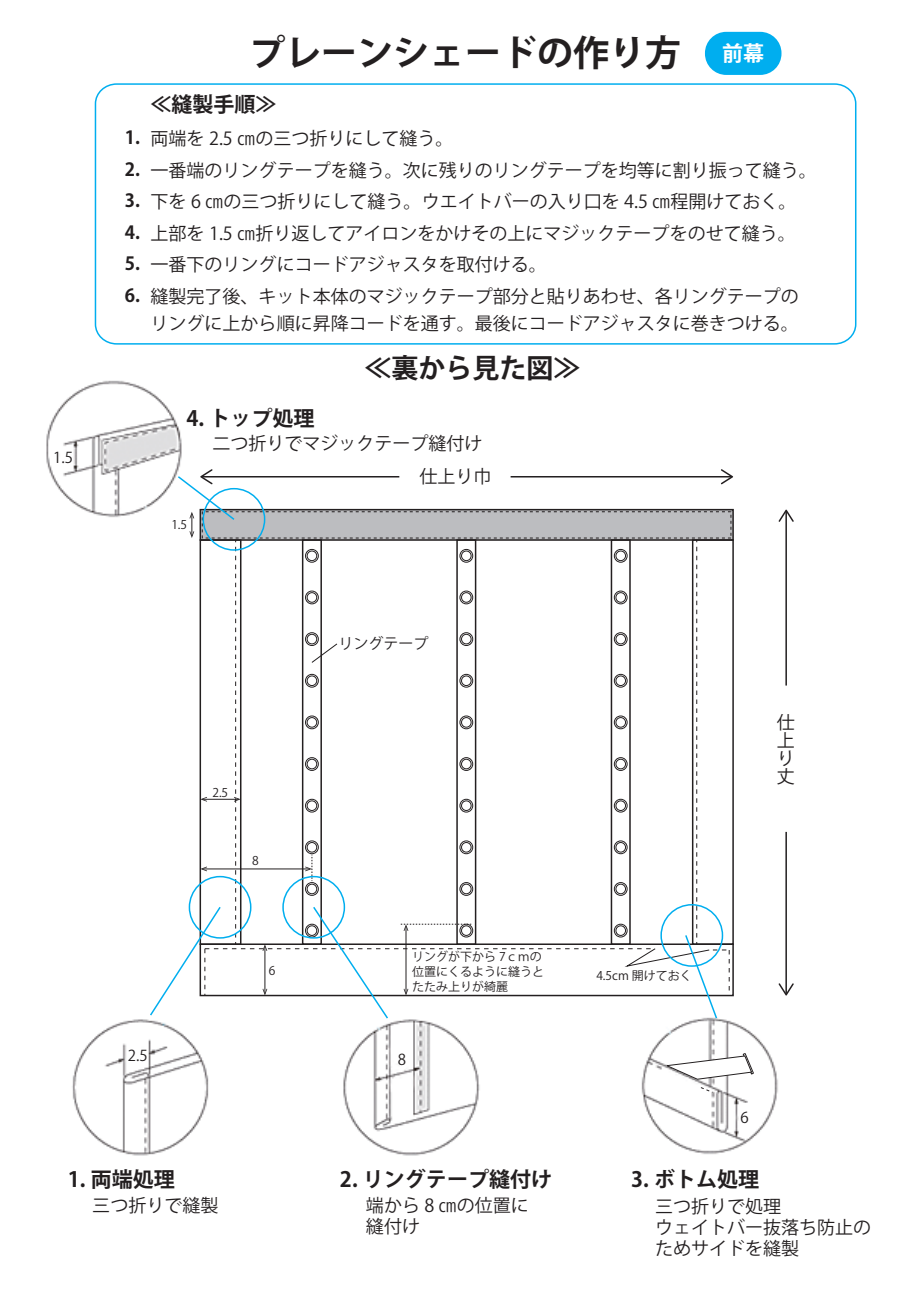
<style>
.page{position:relative;width:919px;height:1289px;background:#fff}
.page>*{position:absolute;margin:0;border:0;box-sizing:border-box;transform-origin:0 0}
.t1{font:700 36px "Koz Go Pr 6 N";color:#231f20}
.t2{font:700 27px "Koz Go Pr 6 N";color:#231f20}
.t3{font:700 21px "Koz Go Pr 6 N";color:#231f20}
.t4{font:700 21px "Koz Go Pr 6 N";color:#fff}
.t5{font:18px/31.5px "Koz Go Pr 6 N";color:#231f20}
.t6{font:700 18px/31.5px "Koz Go Pr 6 N";color:#231f20;text-align:justify}
.t7{font:15px "Koz Go Pr 6 N";color:#231f20}
.t8{font:12px/15px "Koz Go Pr 6 N";color:#231f20}
</style>
<div class="page">
<div style="left:705px;top:32px;width:76px;height:43px;background:#00aeef;border-radius:21px"></div>
<hr style="left:785px;top:511px;width:1px;height:174px;background:#231f20">
<svg style="left:778px;top:509px;width:15px;height:13px"></svg>
<hr style="left:785px;top:831px;width:1px;height:162px;background:#231f20">
<svg style="left:778px;top:983px;width:15px;height:12px"></svg>
<img style="left:46px;top:380px;width:136px;height:138px">
<img style="left:343px;top:1020px;width:137px;height:136px">
<img style="left:72px;top:1019px;width:137px;height:137px">
<img style="left:641px;top:1020px;width:137px;height:134px">
<svg style="left:664px;top:1052px;width:90px;height:27px"></svg>
<svg style="left:700px;top:1086px;width:13px;height:7px"></svg>
<svg style="left:148px;top:469px;width:585px;height:551px"></svg>
<div style="left:95px;top:83px;width:761px;height:261px;border:2px solid #00aeef;border-radius:20px"></div>
<p class="t7" style="left:53px;top:449px;width:21px">1.5</p>
<p class="t6" style="left:125px;top:122px;width:17px">1.<br>2.<br>3.<br>4.<br>5.<br>6.</p>
<h1 class="t1" style="left:249px;top:32px;width:433px">プレーンシェードの作り方</h1>
<p class="t3" style="left:150px;top:92px;width:127px">≪縫製手順≫</p>
<p class="t5" style="left:150px;top:123px;width:668px">両端を 2.5 ㎝の三つ折りにして縫う。<br>一番端のリングテープを縫う。次に残りのリングテープを均等に割り振って縫う。下を 6 ㎝の三つ折りにして縫う。ウエイトバーの入り口を 4.5 ㎝程開けておく。上部を 1.5 ㎝折り返してアイロンをかけその上にマジックテープをのせて縫う。一番下のリングにコードアジャスタを取付ける。<br>縫製完了後、キット本体のマジックテープ部分と貼りあわせ、各リングテープの</p>
<p class="t5" style="left:150px;top:308px;width:650px">リングに上から順に昇降コードを通す。最後にコードアジャスタに巻きつける。</p>
<p class="t4" style="left:722px;top:42px;width:43px">前幕</p>
<p class="t3" style="left:186px;top:406px;width:129px">4. トップ処理</p>
<h2 class="t2" style="left:364px;top:353px;width:218px">≪裏から見た図≫</h2>
<p class="t5" style="left:212px;top:428px;width:271px">二つ折りでマジックテープ縫付け</p>
<p class="t5" style="left:419px;top:461px;width:73px">仕上り巾</p>
<p class="t8" style="left:171px;top:517px;width:17px">1.5</p>
<p class="t7" style="left:338px;top:635px;width:91px">リングテープ</p>
<p class="t8" style="left:212px;top:785px;width:17px">2.5</p>
<p class="t8" style="left:252px;top:853px;width:8px">8</p>
<p class="t8" style="left:412px;top:949px;width:133px">リングが下から 7ｃｍの位置にくるように縫うとたたみ上りが綺麗</p>
<p class="t8" style="left:269px;top:963px;width:8px">6</p>
<p class="t8" style="left:596px;top:968px;width:97px">4.5cm 開けておく</p>
<p class="t5" style="left:776px;top:714px;width:19px;line-height:18px">仕上り丈</p>
<p class="t7" style="left:128px;top:1047px;width:21px">2.5</p>
<p class="t7" style="left:398px;top:1051px;width:10px">8</p>
<p class="t7" style="left:740px;top:1109px;width:10px">6</p>
<p class="t3" style="left:68px;top:1167px;width:108px">1. 両端処理</p>
<p class="t3" style="left:340px;top:1167px;width:213px">2. リングテープ縫付け</p>
<p class="t3" style="left:631px;top:1167px;width:129px">3. ボトム処理</p>
<p class="t5" style="left:92px;top:1190px;width:127px">三つ折りで縫製</p>
<p class="t5" style="left:366px;top:1195px;width:164px;line-height:21px">端から 8 ㎝の位置に縫付け</p>
<p class="t5" style="left:655px;top:1196px;width:217px;line-height:21px">三つ折りで処理<br>ウェイトバー抜落ち防止のためサイドを縫製</p>
</div>
